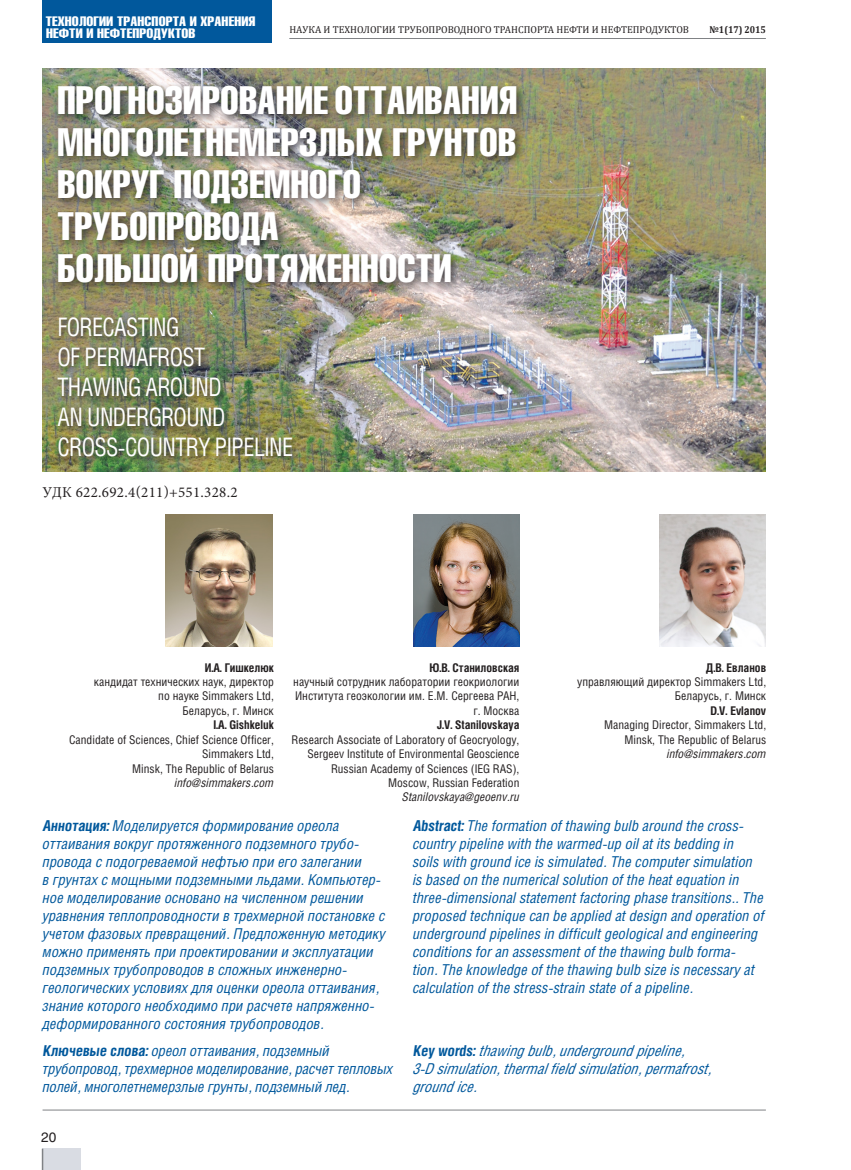
<style>
.page{position:relative;width:851px;height:1170px;background:#fff}
.page>*{position:absolute;margin:0;border:0;box-sizing:border-box;transform-origin:0 0}
.Zagolovok{font:39px/42px "v Helios Compressed";letter-spacing:.01em;color:#fff}
.Zagl--eng{font:25.5px/30px "v Helios Cond";letter-spacing:-.025em;color:#fff;scale:.9 1}
.t1{font:italic 15px/18px "v Helios Cond";color:#01589c}
.Zagolovok-2{font:15px "Minion Pro";letter-spacing:.02em;color:#231f20}
.t2{font:13.5px/12px "v Helios Compressed";letter-spacing:.01em;color:#fff;scale:1.1 1}
.t3{font:13.5px "v Helios";color:#231f20}
.Avtor{font:12px/14.4px "v Helios Cond";color:#231f20;text-align:right}
.Avtor-2{font:italic 12px "v Helios Cond";color:#231f20}
.t4{font:10.05px "Cambria";color:#231f20}
.t5{font:700 10.05px "Cambria";color:#231f20;scale:.9 1}
.s1{font-weight:700}
.s2{font-weight:700;font-style:normal}
.s3{font-style:normal}
</style>
<div class="page">
<div style="left:43px;top:0;width:229px;height:43px;background:#01589c"></div>
<div style="left:43px;top:1148px;width:38px;height:21px;background:#d9dce3"></div>
<svg style="left:42px;top:1148px;width:1px;height:21px"></svg>
<hr style="left:289px;top:38px;width:476px;height:1px;background:#808285">
<img style="left:43px;top:68px;width:722px;height:403px">
<div style="left:53px;top:81px;width:474px;height:213px;background:#231f20;opacity:.75"></div>
<div style="left:56px;top:316px;width:244px;height:148px;background:#231f20;opacity:.75"></div>
<hr style="left:43px;top:1109px;width:722px;height:1px;background:#808285">
<img style="left:659px;top:514px;width:106px;height:132px">
<img style="left:166px;top:514px;width:106px;height:132px">
<img style="left:413px;top:514px;width:106px;height:132px">
<p class="t2" style="left:46px;top:15px;width:192px">ТЕХНОЛОГИИ ТРАНСПОРТА И ХРАНЕНИЯ<br>НЕФТИ И НЕФТЕПРОДУКТОВ</p>
<p class="t4" style="left:289px;top:24px;width:401px">НАУКА И ТЕХНОЛОГИИ ТРУБОПРОВОДНОГО ТРАНСПОРТА НЕФТИ И НЕФТЕПРОДУКТОВ</p>
<p class="t5" style="left:709px;top:23px;width:64px">№1(17) 2015</p>
<p class="Zagolovok" style="left:57px;top:78px;width:461px">ПРОГНОЗИРОВАНИЕ ОТТАИВАНИЯ<br>МНОГОЛЕТНЕМЕРЗЛЫХ ГРУНТОВ<br>ВОКРУГ ПОДЗЕМНОГО<br>ТРУБОПРОВОДА<br>БОЛЬШОЙ ПРОТЯЖЕННОСТИ</p>
<p class="Zagl--eng" style="left:57px;top:311px;width:184px">FORECASTING<br>OF PERMAFROST<br>THAWING AROUND</p>
<p class="Zagl--eng" style="left:57px;top:401px;width:263px">AN UNDERGROUND<br>CROSS-COUNTRY PIPELINE</p>
<p class="Zagolovok-2" style="left:43px;top:482px;width:196px">УДК 622.692.4(211)+551.328.2</p>
<p class="Avtor" style="left:94px;top:660px;width:181px"><span class="s1">И.А. Гишкелюк<br></span>кандидат технических наук, директор по науке Simmakers Ltd,<br>Беларусь, г. Минск</p>
<p class="Avtor" style="left:69px;top:717px;width:206px"><span class="s1">I.A. Gishkeluk<br></span>Candidate of Sciences, Chief Science Officer,<br>Simmakers Ltd,<br>Minsk, The Republic of Belarus</p>
<p class="Avtor-2" style="left:174px;top:775px;width:101px">info@simmakers.com</p>
<p class="Avtor" style="left:293px;top:660px;width:227px"><span class="s1">Ю.В. Станиловская<br></span>научный сотрудник лаборатории геокриологии<br>Института геоэкологии им. Е.М. Сергеева РАН, г. Москва</p>
<p class="Avtor" style="left:291px;top:717px;width:229px"><span class="s1">J.V. Stanilovskaya<br></span>Research Associate of Laboratory of Geocryology, Sergeev Institute of Environmental Geoscience Russian Academy of Sciences (IEG RAS), Moscow, Russian Federation</p>
<p class="Avtor-2" style="left:402px;top:789px;width:119px">Stanilovskaya@geoenv.ru</p>
<p class="Avtor" style="left:577px;top:660px;width:190px"><span class="s1">Д.В. Евланов<br></span>управляющий директор Simmakers Ltd,<br>Беларусь, г. Минск</p>
<p class="Avtor" style="left:604px;top:703px;width:163px"><span class="s1">D.V. Evlanov<br></span>Managing Director, Simmakers Ltd,<br>Minsk, The Republic of Belarus</p>
<p class="Avtor-2" style="left:666px;top:746px;width:101px">info@simmakers.com</p>
<p class="t1" style="left:43px;top:816px;width:344px"><span class="s2">Аннотация:</span> Моделируется формирование ореола оттаивания вокруг протяженного подземного трубо&shy;провода с подогреваемой нефтью при его залегании<br>в грунтах с мощными подземными льдами. Компьютер&shy;ное моделирование основано на численном решении уравнения теплопроводности в трехмерной постановке с учетом фазовых превращений. Предложенную методику можно применять при проектировании и эксплуатации подземных трубопроводов в сложных инженерно&shy;геологических условиях для оценки ореола оттаивания, знание которого необходимо при расчете напряженно&shy;деформированного состояния трубопроводов.</p>
<p class="t1" style="left:412px;top:816px;width:353px"><span class="s2">Abstract:</span>The formation of thawing bulb around the cross&shy;country pipeline with the warmed-up oil at its bedding in<br>soils with ground ice is simulated. The computer simulation is based on the numerical solution of the heat equation in three-dimensional statement factoring phase transitions.. The proposed technique can be applied at design and operation of underground pipelines in difficult geological and engineering conditions for an assessment of the thawing bulb forma&shy;tion. The knowledge of the thawing bulb size is necessary at calculation of the stress-strain state of a pipeline.</p>
<p class="t1" style="left:43px;top:1041px;width:352px"><span class="s2">Ключевые слова:</span> ореол оттаивания, подземный трубопровод, трехмерное моделирование, расчет тепловых полей, многолетнемерзлые грунты, подземный лед<span class="s3">.</span></p>
<p class="t1" style="left:412px;top:1041px;width:302px"><span class="s2">Key words:</span> thawing bulb, underground pipeline,<br>3-D simulation, thermal field simulation, permafrost, ground ice.</p>
<p class="t3" style="left:41px;top:1128px;width:17px">20</p>
</div>
